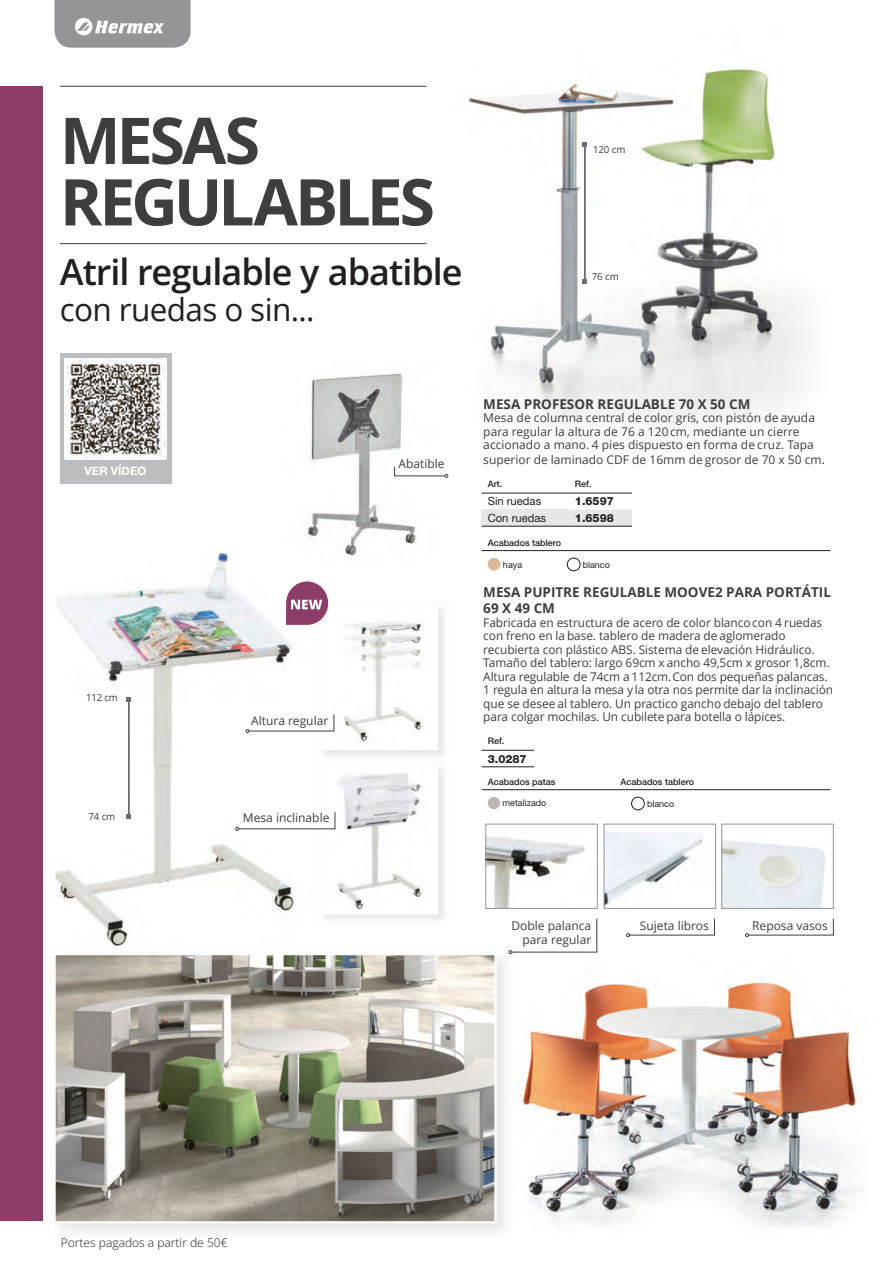
<style>
.page{position:relative;width:893px;height:1263px;background:#fff}
.page>*{position:absolute;margin:0;border:0;box-sizing:border-box;transform-origin:0 0}
.t1{font:700 64.5px/61.5px "Open Sans";letter-spacing:-.05em;color:#3e3e3f}
.t2{font:600 36px "Open Sans";letter-spacing:-.025em;color:#231f20}
.t3{font:31.5px "Open Sans";letter-spacing:-.02em;color:#231f20}
.t4{font:700 13.5px/16.2px "Open Sans";color:#3e3e3f}
.t5{font:12px/13.5px "Open Sans";letter-spacing:-.005em;color:#3e3e3f}
.t6{font:300 12px "Open Sans";color:#231f20}
.t7{font:700 11.55px "Helvetica Neue LT Std";color:#fff}
.t8{font:11.25px "Helvetica Neue LT Std";color:#231f20}
.t9{font:800 11.25px "Helvetica Neue LT Std";color:#231f20}
.t10{font:9.75px "Open Sans";letter-spacing:-.01em;color:#3e3e3f}
.t11{font:500 9px "Helvetica Neue LT Std";color:#231f20}
.t12{font:9px "Helvetica Neue LT Std";color:#231f20}
.s1{font-family:"Helvetica Neue LT Std";color:#231f20}
</style>
<div class="page">
<img style="left:521px;top:982px;width:340px;height:246px">
<img style="left:414px;top:69px;width:395px;height:355px">
<img style="left:55px;top:552px;width:239px;height:396px">
<hr style="left:482px;top:550px;width:79px;height:1px;background:#231f20">
<hr style="left:561px;top:550px;width:269px;height:1px;background:#231f20">
<div style="left:488px;top:558px;width:12px;height:13px;background:#dbb89b;border-radius:50%"></div>
<div style="left:567px;top:558px;width:13px;height:13px;border:1px solid #231f20;border-radius:50%"></div>
<div style="left:482px;top:510px;width:87px;height:16px;background:#e6e7e9"></div>
<svg style="left:569px;top:510px;width:63px;height:16px"></svg>
<hr style="left:482px;top:526px;width:87px;height:1px;background:#231f20">
<hr style="left:569px;top:526px;width:138px;height:1px;background:#231f20">
<hr style="left:482px;top:493px;width:87px;height:1px;background:#231f20">
<hr style="left:569px;top:493px;width:138px;height:1px;background:#231f20">
<hr style="left:482px;top:789px;width:143px;height:1px;background:#231f20">
<hr style="left:625px;top:789px;width:205px;height:1px;background:#231f20">
<div style="left:488px;top:797px;width:12px;height:12px;background:#bdb5b4;border-radius:50%"></div>
<div style="left:631px;top:797px;width:13px;height:13px;border:1px solid #231f20;border-radius:50%"></div>
<hr style="left:482px;top:750px;width:87px;height:1px;background:#231f20">
<hr style="left:482px;top:766px;width:87px;height:1px;background:#231f20">
<img style="left:288px;top:361px;width:145px;height:201px">
<img style="left:337px;top:613px;width:90px;height:133px">
<img style="left:327px;top:770px;width:99px;height:141px">
<svg style="left:582px;top:142px;width:5px;height:142px"></svg>
<img style="left:56px;top:956px;width:438px;height:264px">
<div style="left:53px;top:953px;width:444px;height:270px;border:2px solid #fff"></div>
<hr style="left:60px;top:243px;width:366px;height:1px;background:#3e3e3f">
<hr style="left:60px;top:86px;width:366px;height:1px;background:#3e3e3f">
<div style="left:60px;top:353px;width:112px;height:131px;background:#bcbdc0"></div>
<img style="left:65px;top:359px;width:101px;height:100px">
<svg style="left:394px;top:466px;width:54px;height:12px"></svg>
<svg style="left:126px;top:697px;width:5px;height:122px"></svg>
<svg style="left:285px;top:580px;width:44px;height:46px"></svg>
<img style="left:487px;top:836px;width:99px;height:71px">
<div style="left:485px;top:824px;width:113px;height:85px;border:1px solid #939598"></div>
<img style="left:606px;top:833px;width:97px;height:72px">
<div style="left:604px;top:824px;width:112px;height:85px;border:1px solid #939598"></div>
<img style="left:723px;top:840px;width:103px;height:67px">
<div style="left:721px;top:824px;width:113px;height:85px;border:1px solid #939598"></div>
<svg style="left:626px;top:918px;width:89px;height:19px"></svg>
<svg style="left:745px;top:918px;width:89px;height:19px"></svg>
<svg style="left:509px;top:918px;width:89px;height:36px"></svg>
<svg style="left:246px;top:714px;width:89px;height:19px"></svg>
<svg style="left:235px;top:811px;width:101px;height:20px"></svg>
<div style="left:0;top:87px;width:43px;height:1134px;background:#8b3c67"></div>
<svg style="left:55px;top:0;width:136px;height:48px;background:#a0a2a5"></svg>
<div style="left:632px;top:480px;width:213px;height:55px;background:#fff"></div>
<div style="left:534px;top:732px;width:306px;height:43px;background:#fff"></div>
<h1 class="t1" style="left:60px;top:116px;width:377px">MESAS<br>REGULABLES</h1>
<h2 class="t2" style="left:60px;top:246px;width:404px">Atril regulable y abatible</h2>
<h3 class="t3" style="left:60px;top:297px;width:256px">con ruedas o sin...</h3>
<p class="t10" style="left:593px;top:145px;width:34px">120 cm</p>
<p class="t10" style="left:592px;top:273px;width:29px">76 cm</p>
<p class="t7" style="left:85px;top:467px;width:64px">VER VÍDEO</p>
<p class="t10" style="left:86px;top:694px;width:33px">112 cm</p>
<p class="t10" style="left:88px;top:813px;width:28px">74 cm</p>
<p class="t5" style="left:251px;top:715px;width:79px">Altura regular</p>
<p class="t5" style="left:243px;top:812px;width:88px">Mesa inclinable</p>
<p class="t5" style="left:399px;top:458px;width:48px">Abatible</p>
<p class="t4" style="left:483px;top:397px;width:269px">MESA PROFESOR REGULABLE 70 X 50 CM</p>
<p class="t5" style="left:483px;top:412px;width:333px">Mesa de columna central de color gris, con pistón de ayuda para regular la altura de 76 a 120cm, mediante un cierre accionado a mano. 4 pies dispuesto en forma de cruz. Tapa</p>
<p class="t5" style="left:483px;top:454px;width:343px">superior de laminado CDF de 16mm de grosor de 70 x 50 cm<span class="s1">.</span></p>
<p class="t11" style="left:488px;top:481px;width:16px">Art.</p>
<p class="t11" style="left:575px;top:481px;width:18px">Ref.</p>
<p class="t8" style="left:488px;top:497px;width:55px">Sin ruedas</p>
<p class="t9" style="left:575px;top:497px;width:40px">1.6597</p>
<p class="t8" style="left:488px;top:514px;width:60px">Con ruedas</p>
<p class="t9" style="left:575px;top:514px;width:40px">1.6598</p>
<p class="t11" style="left:488px;top:540px;width:75px">Acabados tablero</p>
<p class="t12" style="left:503px;top:561px;width:21px">haya</p>
<p class="t12" style="left:583px;top:561px;width:29px">blanco</p>
<p class="t4" style="left:483px;top:585px;width:349px">MESA PUPITRE REGULABLE MOOVE2 PARA PORTÁTIL<br>69 X 49 CM</p>
<p class="t5" style="left:483px;top:617px;width:351px">Fabricada en estructura de acero de color blanco con 4 ruedas con freno en la base. tablero de madera de aglomerado recubierta con plástico ABS. Sistema de elevación Hidráulico.<br>Tamaño del tablero: largo 69cm x ancho 49,5cm x grosor 1,8cm.<br>Altura regulable de 74cm a 112cm.Con dos pequeñas palancas.<br>1 regula en altura la mesa y la otra nos permite dar la inclinación que se desee al tablero. Un practico gancho debajo del tablero para colgar mochilas. Un cubilete para botella o lápices.</p>
<p class="t11" style="left:488px;top:738px;width:18px">Ref.</p>
<p class="t9" style="left:488px;top:754px;width:40px">3.0287</p>
<p class="t11" style="left:488px;top:779px;width:69px">Acabados patas</p>
<p class="t11" style="left:620px;top:779px;width:75px">Acabados tablero</p>
<p class="t12" style="left:502px;top:800px;width:45px">metalizado</p>
<p class="t12" style="left:647px;top:801px;width:29px">blanco</p>
<p class="t5" style="left:512px;top:920px;width:81px">Doble palanca</p>
<p class="t5" style="left:640px;top:920px;width:70px">Sujeta libros</p>
<p class="t5" style="left:752px;top:920px;width:77px">Reposa vasos</p>
<p class="t5" style="left:522px;top:934px;width:70px">para regular</p>
<p class="t6" style="left:61px;top:1234px;width:168px">Portes pagados a partir de 50€</p>
</div>
